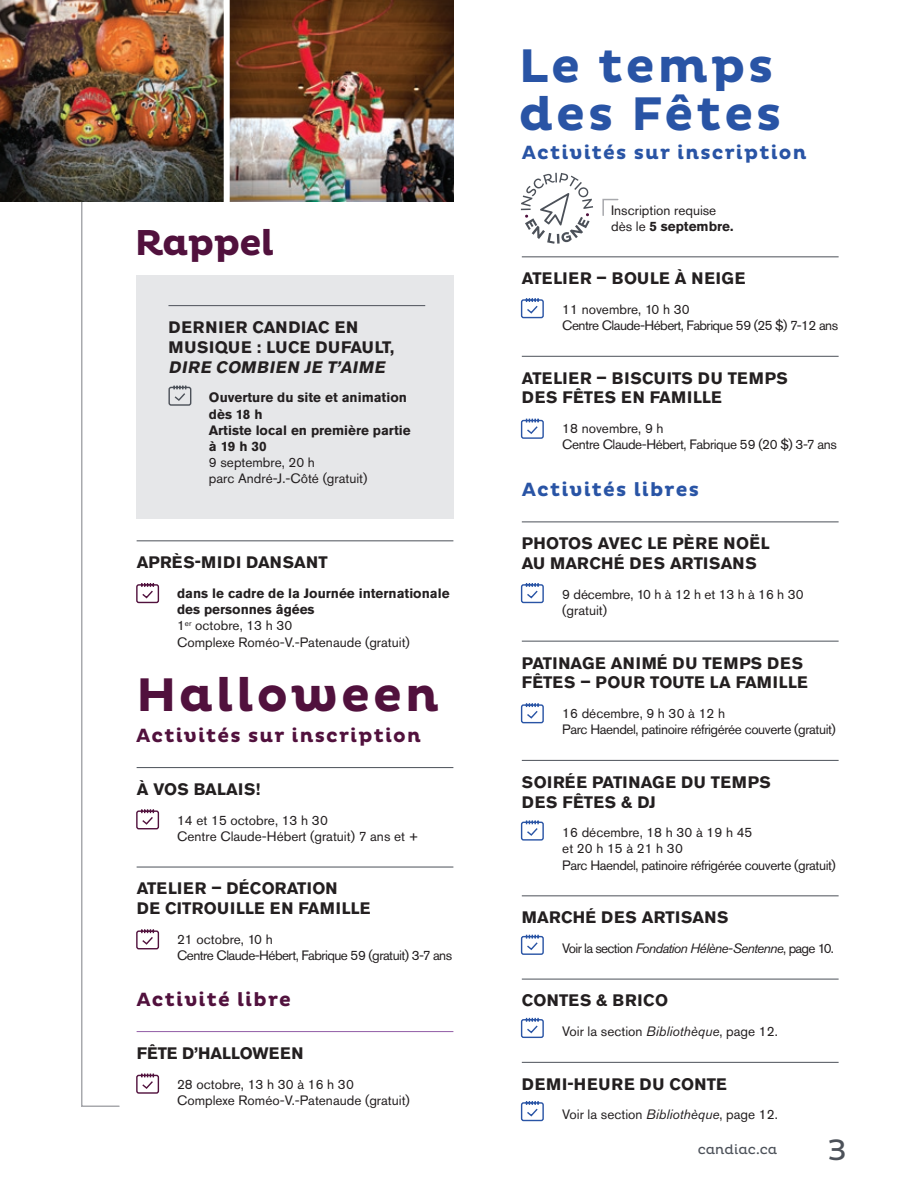
<style>
.page{position:relative;width:918px;height:1188px;background:#fff}
.page>*{position:absolute;margin:0;border:0;box-sizing:border-box;transform-origin:0 0}
.SECTION{font:700 48px/48px "Pluto";letter-spacing:.06em;color:#2954a5}
.SECTION-2{font:700 48px "Pluto";letter-spacing:.06em;color:#51113d}
.SECTION-3{font:700 36.75px "Pluto";letter-spacing:-.02em;color:#51113d}
.t1{font:30px "Pluto";color:#4c5159}
.CLASSEMENT_ACTIVITES{font:700 19.5px "Pluto";letter-spacing:.06em;color:#2954a5}
.CLASSEMENT_ACTIVITES-2{font:700 19.5px "Pluto";letter-spacing:.06em;color:#51113d}
.TITRES_ACTIVITES_général{font:700 16.5px/19.8px "Akzidenz Grotesk Pro";letter-spacing:.01em;color:#231f20}
.TITRES_ACTIVITES_général-2{font:700 16.5px/19.8px "Akzidenz Grotesk Pro";letter-spacing:.05em;color:#231f20}
.TITRES_ACTIVITES_général-3{font:700 16.5px/19.8px "Akzidenz Grotesk Pro";letter-spacing:.03em;color:#231f20}
.TITRES_ACTIVITES_général-4{font:700 16.5px "Akzidenz Grotesk Pro";letter-spacing:.04em;color:#231f20}
.TITRES_ACTIVITES_sportif_1{font:700 16.5px "Akzidenz Grotesk Pro";color:#231f20}
.DATE_ACTIVITES{font:13.5px/16.2px "Akzidenz Grotesk Pro";letter-spacing:-.01em;color:#231f20}
.DATE_ACTIVITES-2{font:700 13.5px/16.2px "Akzidenz Grotesk Pro";color:#231f20}
.DATE_ACTIVITES-3{font:13.5px/16.2px "Akzidenz Grotesk Pro";letter-spacing:-.03em;color:#231f20}
.DATE_ACTIVITES-4{font:13.5px/16.2px "Akzidenz Grotesk Pro";letter-spacing:-.04em;color:#231f20}
.DATE_ACTIVITES-5{font:italic 13.5px "Akzidenz Grotesk Pro";letter-spacing:-.05em;color:#231f20}
.TEXTE_ACTIVITES{font:13.5px/16.2px "Akzidenz Grotesk Pro";color:#231f20}
.t2{font:13.5px "Pluto";color:#4c5159}
.s1{font-style:italic}
.s2{font-weight:400}
.s3{font-weight:700}
.s4{font-style:normal}
</style>
<div class="page">
<svg style="left:80px;top:201px;width:41px;height:906px"></svg>
<hr style="left:137px;top:767px;width:316px;height:1px;background:#4c5159">
<hr style="left:137px;top:867px;width:316px;height:1px;background:#4c5159">
<hr style="left:137px;top:1031px;width:316px;height:1px;background:#925ca6">
<hr style="left:522px;top:256px;width:317px;height:1px;background:#4c5159">
<hr style="left:522px;top:356px;width:317px;height:1px;background:#4c5159">
<hr style="left:522px;top:522px;width:317px;height:1px;background:#4c5159">
<hr style="left:522px;top:641px;width:317px;height:1px;background:#4c5159">
<hr style="left:522px;top:760px;width:317px;height:1px;background:#4c5159">
<hr style="left:522px;top:895px;width:317px;height:1px;background:#4c5159">
<hr style="left:522px;top:979px;width:317px;height:1px;background:#4c5159">
<hr style="left:522px;top:1062px;width:317px;height:1px;background:#4c5159">
<svg style="left:521px;top:173px;width:72px;height:71px"></svg>
<svg style="left:602px;top:198px;width:17px;height:18px"></svg>
<svg style="left:136px;top:809px;width:24px;height:21px"></svg>
<svg style="left:136px;top:583px;width:24px;height:21px"></svg>
<svg style="left:136px;top:929px;width:24px;height:21px"></svg>
<svg style="left:136px;top:1073px;width:24px;height:21px"></svg>
<svg style="left:520px;top:298px;width:24px;height:21px"></svg>
<svg style="left:520px;top:418px;width:24px;height:21px"></svg>
<svg style="left:520px;top:583px;width:24px;height:21px"></svg>
<svg style="left:520px;top:703px;width:24px;height:21px"></svg>
<svg style="left:520px;top:820px;width:24px;height:21px"></svg>
<svg style="left:520px;top:934px;width:24px;height:21px"></svg>
<svg style="left:520px;top:1017px;width:24px;height:22px"></svg>
<svg style="left:520px;top:1101px;width:24px;height:21px"></svg>
<div style="left:136px;top:275px;width:317px;height:244px;background:#e6e7e9"></div>
<svg style="left:168px;top:385px;width:24px;height:21px"></svg>
<hr style="left:168px;top:305px;width:257px;height:1px;background:#4c5159">
<hr style="left:137px;top:540px;width:316px;height:1px;background:#4c5159">
<img style="left:0;top:0;width:453px;height:201px">
<div style="left:224px;top:0;width:6px;height:210px;background:#fff"></div>
<p class="SECTION-3" style="left:135px;top:221px;width:141px">Rappel</p>
<p class="TITRES_ACTIVITES_général-2" style="left:169px;top:317px;width:227px">DERNIER CANDIAC EN<br>MUSIQUE : LUCE DUFAULT,<br><span class="s1">DIRE COMBIEN JE T’AIME</span></p>
<p class="DATE_ACTIVITES-2" style="left:209px;top:389px;width:203px">Ouverture du site et animation dès 18 h<br>Artiste local en première partie à 19 h 30<br><span class="s2">9 septembre, 20 h<br>parc André-J.-Côté (gratuit)</span></p>
<p class="TITRES_ACTIVITES_général" style="left:137px;top:552px;width:192px">APRÈS-MIDI DANSANT</p>
<p class="DATE_ACTIVITES-2" style="left:177px;top:585px;width:274px">dans le cadre de la Journée internationale des personnes âgées<br><span class="s2">1</span><sup>er</sup> <span class="s2">octobre, 13 h 30<br>Complexe Roméo-V.-Patenaude (gratuit)</span></p>
<p class="SECTION-2" style="left:136px;top:668px;width:304px">Halloween</p>
<p class="CLASSEMENT_ACTIVITES-2" style="left:136px;top:724px;width:286px">Activités sur inscription</p>
<p class="TITRES_ACTIVITES_général" style="left:137px;top:779px;width:125px">À VOS BALAIS!</p>
<p class="DATE_ACTIVITES" style="left:177px;top:812px;width:243px">14 et 15 octobre, 13 h 30<br>Centre Claude-Hébert (gratuit) 7 ans et +</p>
<p class="TITRES_ACTIVITES_général" style="left:137px;top:879px;width:235px">ATELIER – DÉCORATION<br>DE CITROUILLE EN FAMILLE</p>
<p class="DATE_ACTIVITES-4" style="left:177px;top:931px;width:277px">21 octobre, 10 h<br>Centre Claude-Hébert, Fabrique 59 (gratuit) 3-7 ans</p>
<p class="CLASSEMENT_ACTIVITES-2" style="left:137px;top:989px;width:156px">Activité libre</p>
<p class="TITRES_ACTIVITES_sportif_1" style="left:137px;top:1042px;width:168px">FÊTE D’HALLOWEEN</p>
<p class="DATE_ACTIVITES" style="left:177px;top:1076px;width:234px">28 octobre, 13 h 30 à 16 h 30<br>Complexe Roméo-V.-Patenaude (gratuit)</p>
<p class="SECTION" style="left:519px;top:44px;width:264px">Le temps des Fêtes</p>
<p class="CLASSEMENT_ACTIVITES" style="left:522px;top:141px;width:286px">Activités sur inscription</p>
<p class="TEXTE_ACTIVITES" style="left:611px;top:202px;width:124px">Inscription requise dès le <span class="s3">5 septembre.</span></p>
<p class="TITRES_ACTIVITES_général-4" style="left:522px;top:268px;width:225px">ATELIER – BOULE À NEIGE</p>
<p class="DATE_ACTIVITES-4" style="left:562px;top:301px;width:277px">11 novembre, 10 h 30<br>Centre Claude-Hébert, Fabrique 59 (25 $) 7-12 ans</p>
<p class="TITRES_ACTIVITES_général-3" style="left:522px;top:368px;width:267px">ATELIER – BISCUITS DU TEMPS<br>DES FÊTES EN FAMILLE</p>
<p class="DATE_ACTIVITES-3" style="left:562px;top:420px;width:276px">18 novembre, 9 h<br>Centre Claude-Hébert, Fabrique 59 (20 $) 3-7 ans</p>
<p class="CLASSEMENT_ACTIVITES" style="left:522px;top:478px;width:179px">Activités libres</p>
<p class="TITRES_ACTIVITES_général" style="left:522px;top:533px;width:249px">PHOTOS AVEC LE PÈRE NOËL<br>AU MARCHÉ DES ARTISANS</p>
<p class="DATE_ACTIVITES" style="left:562px;top:586px;width:243px">9 décembre, 10 h à 12 h et 13 h à 16 h 30 (gratuit)</p>
<p class="TITRES_ACTIVITES_général" style="left:522px;top:653px;width:287px">PATINAGE ANIMÉ DU TEMPS DES<br>FÊTES – POUR TOUTE LA FAMILLE</p>
<p class="DATE_ACTIVITES-3" style="left:562px;top:705px;width:275px">16 décembre, 9 h 30 à 12 h<br>Parc Haendel, patinoire réfrigérée couverte (gratuit)</p>
<p class="TITRES_ACTIVITES_général" style="left:522px;top:772px;width:250px">SOIRÉE PATINAGE DU TEMPS<br>DES FÊTES &amp; DJ</p>
<p class="DATE_ACTIVITES-3" style="left:562px;top:824px;width:275px">16 décembre, 18 h 30 à 19 h 45<br>et 20 h 15 à 21 h 30<br>Parc Haendel, patinoire réfrigérée couverte (gratuit)</p>
<p class="TITRES_ACTIVITES_général" style="left:522px;top:907px;width:208px">MARCHÉ DES ARTISANS</p>
<p class="DATE_ACTIVITES-5" style="left:562px;top:939px;width:273px"><span class="s4">Voir la section</span> Fondation Hélène-Sentenne<span class="s4">, page 10.</span></p>
<p class="TITRES_ACTIVITES_général" style="left:522px;top:991px;width:148px">CONTES &amp; BRICO</p>
<p class="DATE_ACTIVITES" style="left:562px;top:1023px;width:217px">Voir la section <span class="s1">Bibliothèque</span>, page 12.</p>
<p class="TITRES_ACTIVITES_général-2" style="left:522px;top:1074px;width:206px">DEMI-HEURE DU CONTE</p>
<p class="DATE_ACTIVITES" style="left:562px;top:1107px;width:217px">Voir la section <span class="s1">Bibliothèque</span>, page 12.</p>
<p class="t2" style="left:698px;top:1142px;width:81px">candiac.ca</p>
<p class="t1" style="left:827px;top:1133px;width:21px">3</p>
</div>
